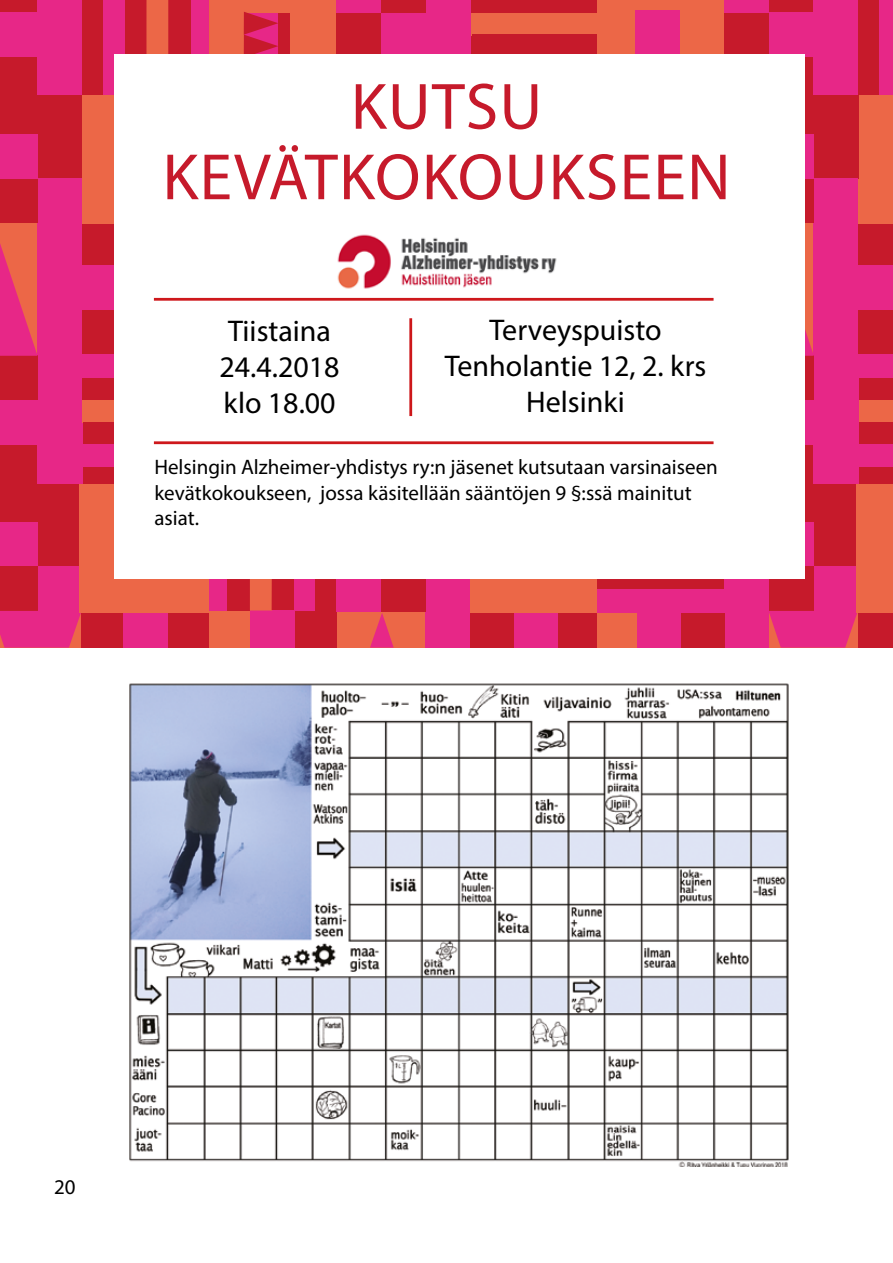
<style>
.page{position:relative;width:893px;height:1263px;background:#fff}
.page>*{position:absolute;margin:0;border:0;box-sizing:border-box;transform-origin:0 0}
.t1{font:66px/70.5px "Myriad Pro";letter-spacing:.02em;color:#c61a2b;text-align:center}
.t2{font:30px/36px "Myriad Pro";color:#000}
.t3{font:21px/25.2px "Myriad Pro";color:#000}
</style>
<div class="page">
<div style="left:337px;top:611px;width:133px;height:37px;background:#ec6747"></div>
<div style="left:470px;top:484px;width:127px;height:129px;background:#ec6747"></div>
<div style="left:209px;top:0;width:128px;height:95px;background:#ec6747"></div>
<div style="left:336px;top:12px;width:90px;height:83px;background:#c61a2b"></div>
<div style="left:426px;top:611px;width:44px;height:37px;background:#e72787"></div>
<div style="left:426px;top:567px;width:44px;height:44px;background:#e72787"></div>
<div style="left:244px;top:13px;width:45px;height:45px;background:#c61a2b"></div>
<div style="left:381px;top:12px;width:45px;height:45px;background:#e72787"></div>
<div style="left:426px;top:0;width:45px;height:95px;background:#e72787"></div>
<div style="left:336px;top:0;width:45px;height:12px;background:#e72787"></div>
<div style="left:381px;top:567px;width:45px;height:44px;background:#c61a2b"></div>
<div style="left:381px;top:0;width:45px;height:12px;background:#c61a2b"></div>
<div style="left:470px;top:613px;width:45px;height:35px;background:#c61a2b"></div>
<div style="left:514px;top:613px;width:45px;height:35px;background:#e72787"></div>
<div style="left:558px;top:613px;width:39px;height:35px;background:#c61a2b"></div>
<div style="left:293px;top:610px;width:43px;height:38px;background:#c61a2b"></div>
<div style="left:250px;top:610px;width:45px;height:38px;background:#e72787"></div>
<div style="left:209px;top:610px;width:41px;height:38px;background:#ec6747"></div>
<svg style="left:370px;top:613px;width:24px;height:35px"></svg>
<svg style="left:244px;top:12px;width:34px;height:42px"></svg>
<svg style="left:209px;top:579px;width:85px;height:31px;background:#d63045"></svg>
<div style="left:294px;top:484px;width:22px;height:126px;background:#e72787"></div>
<div style="left:315px;top:484px;width:23px;height:126px;background:#c61a2b"></div>
<div style="left:471px;top:0;width:126px;height:13px;background:#c61a2b"></div>
<div style="left:471px;top:13px;width:126px;height:22px;background:#ec6747"></div>
<div style="left:472px;top:35px;width:125px;height:22px;background:#c61a2b"></div>
<div style="left:279px;top:13px;width:11px;height:45px;background:#c61a2b"></div>
<div style="left:336px;top:484px;width:45px;height:127px;background:#e72787"></div>
<div style="left:597px;top:0;width:127px;height:95px;background:#ec6747"></div>
<div style="left:0;top:484px;width:82px;height:83px;background:#c61a2b"></div>
<div style="left:769px;top:484px;width:89px;height:83px;background:#c61a2b"></div>
<div style="left:0;top:11px;width:37px;height:84px;background:#c61a2b"></div>
<div style="left:724px;top:11px;width:89px;height:84px;background:#c61a2b"></div>
<div style="left:0;top:522px;width:37px;height:45px;background:#e72787"></div>
<div style="left:37px;top:567px;width:45px;height:44px;background:#e72787"></div>
<div style="left:769px;top:522px;width:44px;height:45px;background:#e72787"></div>
<div style="left:723px;top:484px;width:46px;height:127px;background:#e72787"></div>
<div style="left:724px;top:611px;width:45px;height:37px;background:#e72787"></div>
<div style="left:813px;top:567px;width:45px;height:44px;background:#e72787"></div>
<div style="left:635px;top:11px;width:45px;height:44px;background:#e72787"></div>
<div style="left:724px;top:0;width:45px;height:12px;background:#e72787"></div>
<div style="left:0;top:567px;width:37px;height:44px;background:#c61a2b"></div>
<div style="left:769px;top:567px;width:44px;height:44px;background:#c61a2b"></div>
<div style="left:0;top:0;width:37px;height:12px;background:#c61a2b"></div>
<div style="left:769px;top:0;width:44px;height:12px;background:#c61a2b"></div>
<div style="left:0;top:12px;width:37px;height:44px;background:#e72787"></div>
<div style="left:769px;top:12px;width:44px;height:44px;background:#e72787"></div>
<div style="left:680px;top:609px;width:44px;height:39px;background:#c61a2b"></div>
<div style="left:636px;top:609px;width:44px;height:39px;background:#e72787"></div>
<div style="left:597px;top:610px;width:39px;height:38px;background:#ec6747"></div>
<div style="left:82px;top:611px;width:43px;height:37px;background:#c61a2b"></div>
<div style="left:858px;top:611px;width:35px;height:37px;background:#c61a2b"></div>
<div style="left:124px;top:611px;width:45px;height:37px;background:#e72787"></div>
<div style="left:168px;top:611px;width:41px;height:37px;background:#c61a2b"></div>
<svg style="left:0;top:611px;width:82px;height:37px;background:#e72c80"></svg>
<svg style="left:769px;top:611px;width:89px;height:37px;background:#e7307d"></svg>
<div style="left:191px;top:0;width:18px;height:95px;background:#e72787"></div>
<div style="left:168px;top:0;width:23px;height:95px;background:#c61a2b"></div>
<div style="left:146px;top:0;width:22px;height:95px;background:#ec6747"></div>
<div style="left:124px;top:0;width:22px;height:95px;background:#c61a2b"></div>
<div style="left:102px;top:0;width:22px;height:95px;background:#e72787"></div>
<div style="left:878px;top:0;width:15px;height:95px;background:#e72787"></div>
<div style="left:80px;top:0;width:23px;height:95px;background:#c61a2b"></div>
<div style="left:857px;top:0;width:22px;height:95px;background:#c61a2b"></div>
<div style="left:597px;top:588px;width:127px;height:25px;background:#e72787"></div>
<div style="left:597px;top:566px;width:126px;height:22px;background:#c61a2b"></div>
<div style="left:37px;top:0;width:45px;height:95px;background:#e72787"></div>
<div style="left:813px;top:0;width:45px;height:95px;background:#e72787"></div>
<div style="left:80px;top:484px;width:129px;height:128px;background:#ec6747"></div>
<div style="left:856px;top:484px;width:37px;height:128px;background:#ec6747"></div>
<div style="left:0;top:222px;width:82px;height:134px;background:#ec6747"></div>
<div style="left:82px;top:95px;width:127px;height:130px;background:#ec6747"></div>
<div style="left:858px;top:95px;width:35px;height:130px;background:#ec6747"></div>
<div style="left:0;top:400px;width:37px;height:84px;background:#c61a2b"></div>
<div style="left:0;top:95px;width:82px;height:84px;background:#c61a2b"></div>
<div style="left:82px;top:357px;width:127px;height:127px;background:#c61a2b"></div>
<div style="left:769px;top:95px;width:89px;height:84px;background:#c61a2b"></div>
<div style="left:858px;top:357px;width:35px;height:127px;background:#c61a2b"></div>
<div style="left:0;top:400px;width:37px;height:45px;background:#e72787"></div>
<div style="left:37px;top:356px;width:46px;height:128px;background:#e72787"></div>
<div style="left:37px;top:222px;width:45px;height:134px;background:#e72787"></div>
<div style="left:37px;top:178px;width:45px;height:45px;background:#e72787"></div>
<div style="left:813px;top:356px;width:46px;height:128px;background:#e72787"></div>
<div style="left:813px;top:222px;width:45px;height:134px;background:#e72787"></div>
<div style="left:813px;top:178px;width:45px;height:45px;background:#e72787"></div>
<div style="left:0;top:178px;width:37px;height:45px;background:#c61a2b"></div>
<div style="left:0;top:355px;width:37px;height:45px;background:#c61a2b"></div>
<div style="left:0;top:134px;width:37px;height:44px;background:#e72787"></div>
<div style="left:82px;top:309px;width:44px;height:48px;background:#c61a2b"></div>
<div style="left:82px;top:224px;width:44px;height:45px;background:#c61a2b"></div>
<div style="left:858px;top:309px;width:35px;height:48px;background:#c61a2b"></div>
<div style="left:858px;top:224px;width:35px;height:45px;background:#c61a2b"></div>
<div style="left:82px;top:265px;width:44px;height:44px;background:#e72787"></div>
<div style="left:858px;top:265px;width:35px;height:44px;background:#e72787"></div>
<svg style="left:0;top:244px;width:38px;height:112px"></svg>
<div style="left:82px;top:354px;width:127px;height:24px;background:#e72787"></div>
<div style="left:858px;top:354px;width:35px;height:24px;background:#e72787"></div>
<div style="left:83px;top:401px;width:126px;height:22px;background:#ec6747"></div>
<div style="left:859px;top:401px;width:34px;height:22px;background:#ec6747"></div>
<div style="left:83px;top:422px;width:126px;height:23px;background:#c61a2b"></div>
<div style="left:860px;top:422px;width:33px;height:23px;background:#c61a2b"></div>
<div style="left:83px;top:445px;width:126px;height:22px;background:#e72787"></div>
<div style="left:859px;top:445px;width:34px;height:22px;background:#e72787"></div>
<svg style="left:804px;top:95px;width:10px;height:389px"></svg>
<hr style="left:82px;top:484px;width:127px;height:1px;background:#c61a2b">
<hr style="left:858px;top:484px;width:35px;height:1px;background:#c61a2b">
<hr style="left:37px;top:484px;width:46px;height:1px;background:#e72787">
<hr style="left:813px;top:484px;width:46px;height:1px;background:#e72787">
<div style="left:114px;top:54px;width:690px;height:525px;background:#fff"></div>
<hr style="left:154px;top:298px;width:559px;height:3px;background:#ce181c">
<hr style="left:154px;top:441px;width:559px;height:3px;background:#ce181c">
<hr style="left:409px;top:318px;width:3px;height:98px;background:#cd171a">
<img style="left:129px;top:683px;width:660px;height:483px">
<img style="left:337px;top:234px;width:220px;height:55px">
<h1 class="t1" style="left:162px;top:70px;width:570px">KUTSU<br>KEVÄTKOKOUKSEEN</h1>
<h2 class="t2" style="left:219px;top:312px;width:122px">Tiistaina<br>24.4.2018 klo 18.00</h2>
<h2 class="t2" style="left:445px;top:312px;width:263px;text-align:center">Terveyspuisto<br>Tenholantie 12, 2. krs<br>Helsinki</h2>
<p class="t3" style="left:154px;top:454px;width:565px">Helsingin Alzheimer-yhdistys ry:n jäsenet kutsutaan varsinaiseen kevätkokoukseen, jossa käsitellään sääntöjen 9 §:ssä mainitut asiat.</p>
<p class="t3" style="left:54px;top:1174px;width:23px">20</p>
</div>
